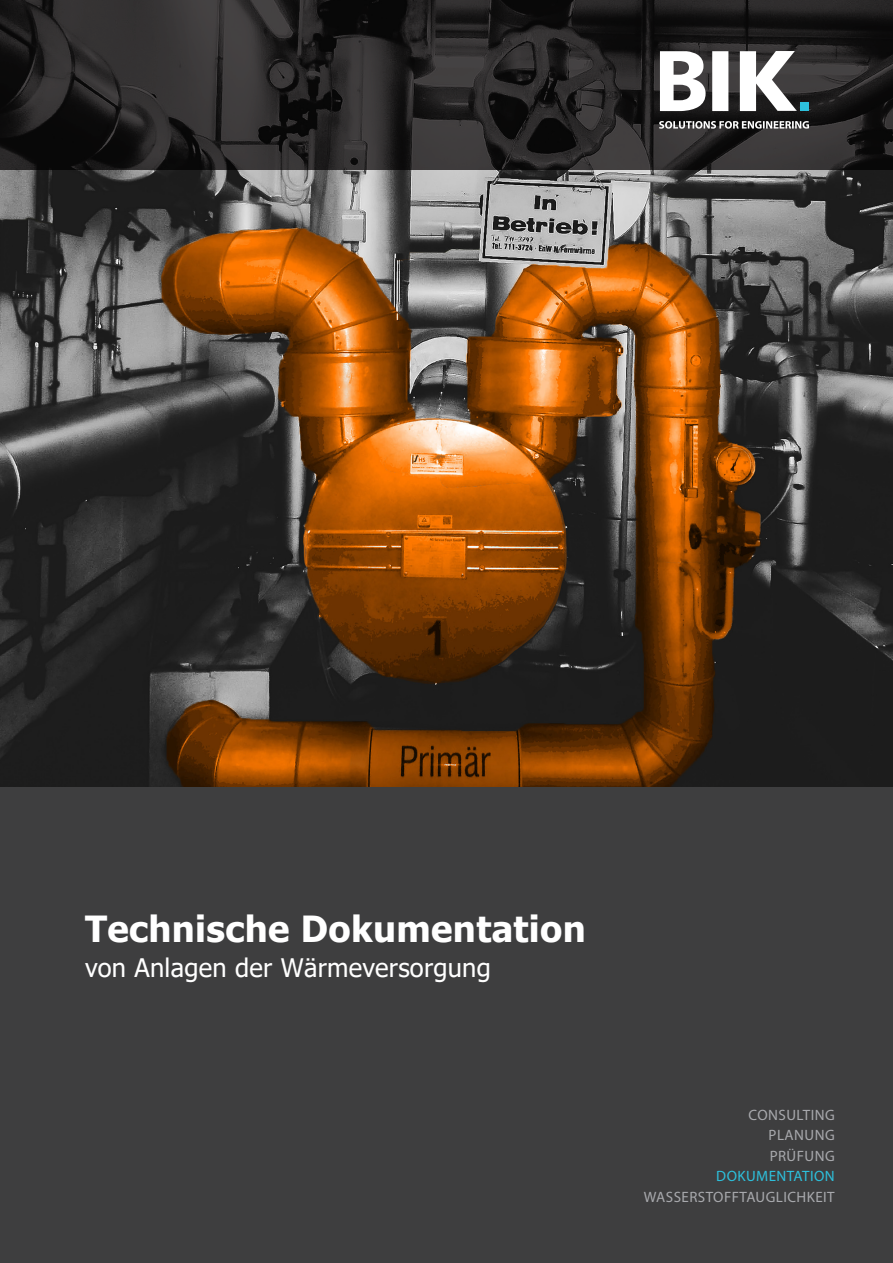
<style>
.page{position:relative;width:893px;height:1263px;background:#fff}
.page>*{position:absolute;margin:0;border:0;box-sizing:border-box;transform-origin:0 0}
.t1{font:700 36px "Tahoma";letter-spacing:.01em;color:#fff}
.t2{font:25.5px "Tahoma";letter-spacing:.01em;color:#fff}
.t3{font:15px/20.5px "Myriad Pro";letter-spacing:.03em;color:#a8a9ad;text-align:justify}
.t4{font:15px "Myriad Pro";letter-spacing:.03em;color:#2dc0dc}
</style>
<div class="page">
<div style="left:0;top:787px;width:893px;height:476px;background:#3e3e3f"></div>
<img style="left:0;top:170px;width:893px;height:617px">
<svg style="left:0;top:0;width:893px;height:170px"></svg>
<svg style="left:659px;top:51px;width:150px;height:78px"></svg>
<h1 class="t1" style="left:85px;top:903px;width:502px">Technische Dokumentation</h1>
<h2 class="t2" style="left:85px;top:950px;width:407px">von Anlagen der Wärmeversorgung</h2>
<p class="t3" style="left:769px;top:1104px;width:68px;text-indent:-20px">CONSULTING PLANUNG PRÜFUNG</p>
<p class="t4" style="left:716px;top:1167px;width:120px">DOKUMENTATION</p>
<p class="t3" style="left:644px;top:1186px;width:192px">WASSERSTOFFTAUGLICHKEIT</p>
</div>
